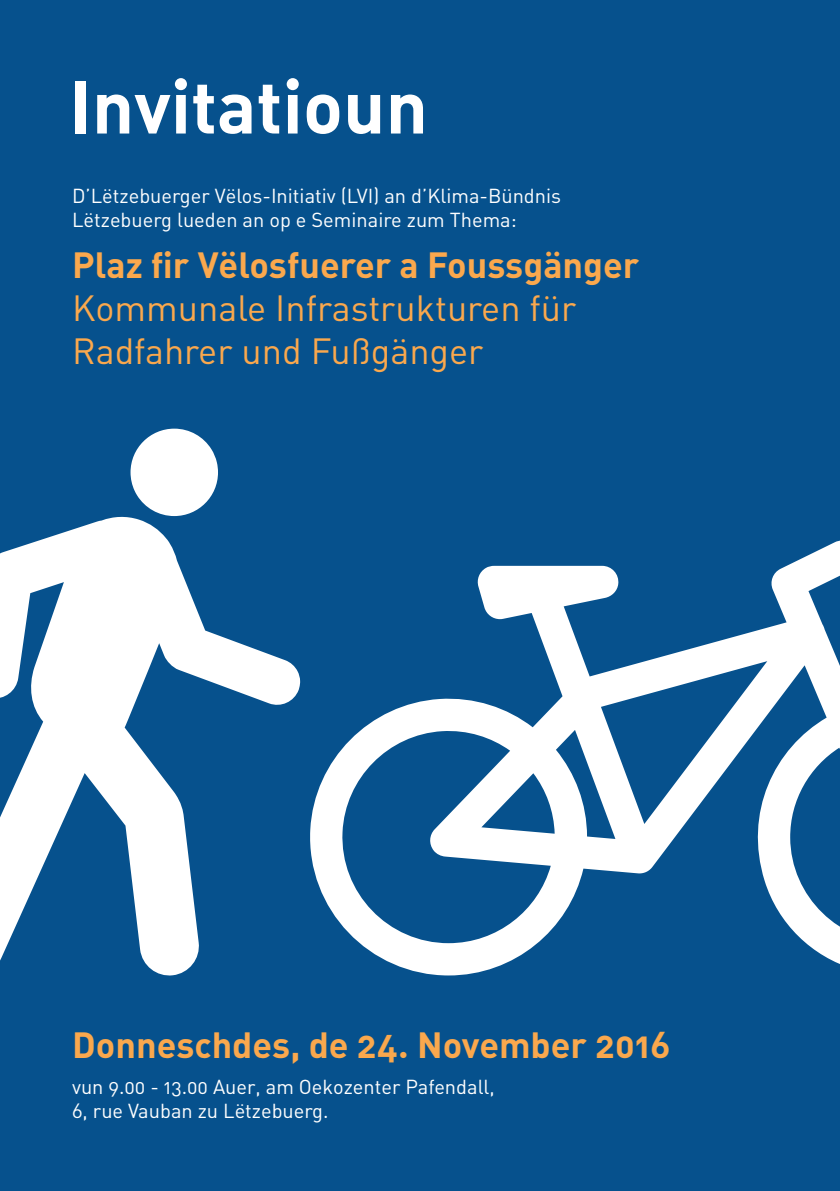
<style>
.page{position:relative;width:840px;height:1191px;background:#fff}
.page>*{position:absolute;margin:0;border:0;box-sizing:border-box;transform-origin:0 0}
.t1{font:74px "DIN Bold Alternate";color:#fff}
.t2{font:36px "DIN Bold Alternate";color:#faa84d}
.t3{font:36px/43.2px "DIN Regular Alternate";color:#faa84d}
.t4{font:20px/24px "DIN Regular Alternate";color:#fff}
</style>
<div class="page">
<div style="left:0;top:0;width:839px;height:1191px;background:#06518d"></div>
<svg style="left:0;top:428px;width:300px;height:548px"></svg>
<svg style="left:310px;top:541px;width:529px;height:435px"></svg>
<p class="t1" style="left:69px;top:58px;width:360px">Invitatioun</p>
<p class="t4" style="left:72px;top:184px;width:490px">D’Lëtzebuerger Vëlos-Initiativ (LVI) an d’Klima-Bündnis<br>Lëtzebuerg lueden an op e Seminaire zum Thema:</p>
<p class="t2" style="left:72px;top:241px;width:568px">Plaz fir Vëlosfuerer a Foussgänger</p>
<p class="t3" style="left:72px;top:286px;width:505px">Kommunale Infrastrukturen für<br>Radfahrer und Fußgänger</p>
<p class="t2" style="left:72px;top:1021px;width:599px">Donneschdes, de 24. November 2016</p>
<p class="t4" style="left:72px;top:1074px;width:424px">vun 9.00 - 13.00 Auer, am Oekozenter Pafendall,</p>
<p class="t4" style="left:72px;top:1098px;width:258px">6, rue Vauban zu Lëtzebuerg.</p>
</div>
